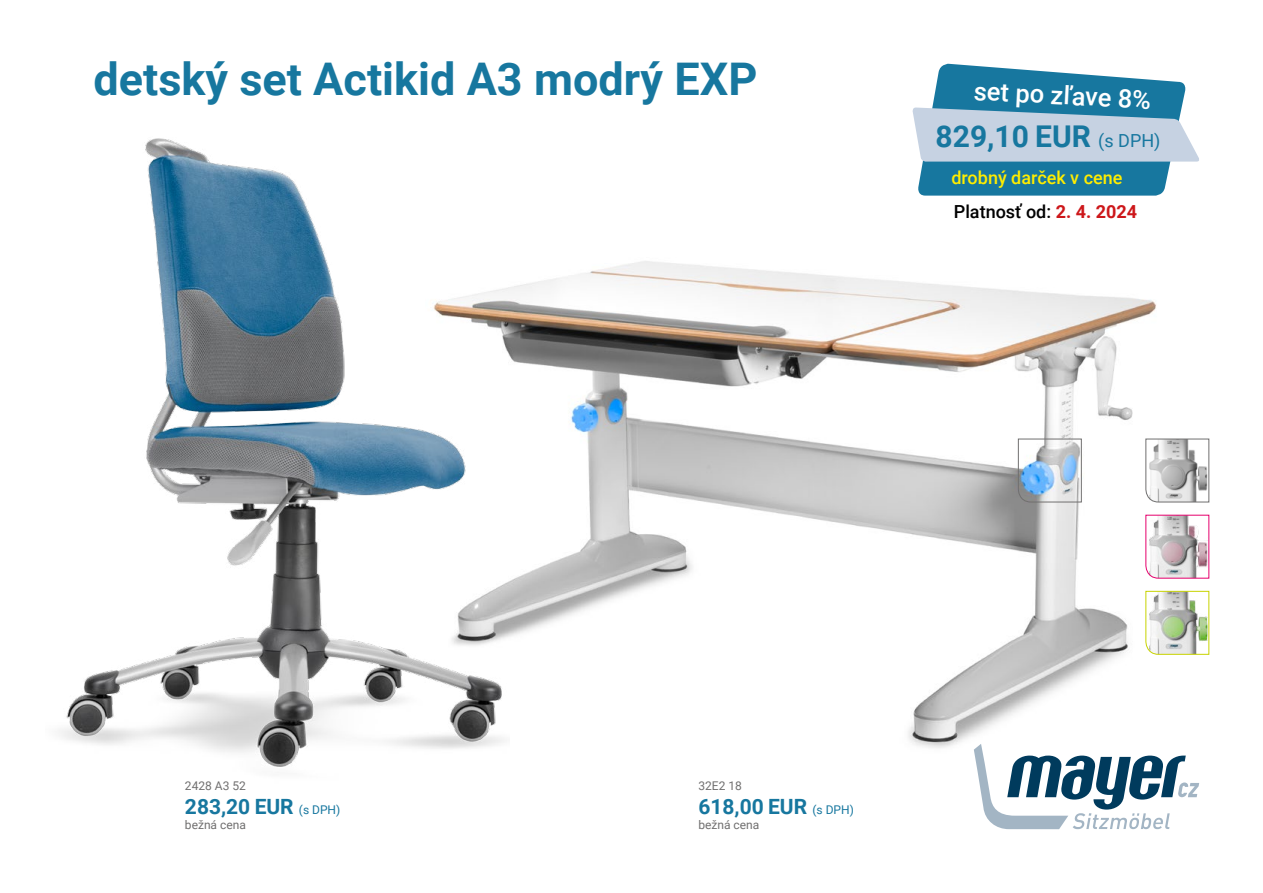
<style>
.page{position:relative;width:1263px;height:893px;background:#fff}
.page>*{position:absolute;margin:0;border:0;box-sizing:border-box;transform-origin:0 0}
.t1{font:700 45px "Roboto";color:#17779f}
.t2{font:700 30px "Roboto";color:#17779f}
.t3{font:500 25.5px "Roboto";color:#fff}
.t4{font:700 21px "Roboto";color:#17779f}
.t5{font:500 18px/33.5px "Roboto";color:#ffed00}
.t6{font:12px "Roboto";color:#706f6f}
.s1{font-weight:400;font-size:18px}
.s2{color:#000}
.s3{font-weight:700;color:#cd171a}
.s4{font-weight:400;font-size:12px}
</style>
<div class="page">
<img style="left:509px;top:261px;width:700px;height:523px">
<img style="left:59px;top:138px;width:450px;height:629px">
<svg style="left:1018px;top:438px;width:64px;height:65px"></svg>
<svg style="left:1145px;top:438px;width:64px;height:65px"></svg>
<svg style="left:1145px;top:515px;width:64px;height:64px"></svg>
<svg style="left:1145px;top:591px;width:64px;height:64px"></svg>
<svg style="left:912px;top:64px;width:287px;height:132px"></svg>
<svg style="left:974px;top:744px;width:225px;height:85px"></svg>
<h1 class="t1" style="left:94px;top:47px;width:665px">detský set Actikid A3 modrý EXP</h1>
<h3 class="t3" style="left:975px;top:73px;width:179px;rotate:3deg">set po zľave 8%</h3>
<h2 class="t2" style="left:935px;top:115px;width:226px">829,10 EUR <span class="s1">(s DPH)</span></h2>
<p class="t5" style="left:951px;top:160px;width:187px">drobný darček v cene<br><span class="s2">Platnosť od:</span> <span class="s3">2. 4. 2024</span></p>
<p class="t6" style="left:185px;top:777px;width:62px">2428 A3 52</p>
<p class="t4" style="left:185px;top:791px;width:157px">283,20 EUR <span class="s4">(s DPH)</span></p>
<p class="t6" style="left:185px;top:816px;width:62px">bežná cena</p>
<p class="t6" style="left:698px;top:777px;width:45px">32E2 18</p>
<p class="t4" style="left:698px;top:791px;width:157px">618,00 EUR <span class="s4">(s DPH)</span></p>
<p class="t6" style="left:698px;top:816px;width:62px">bežná cena</p>
</div>
